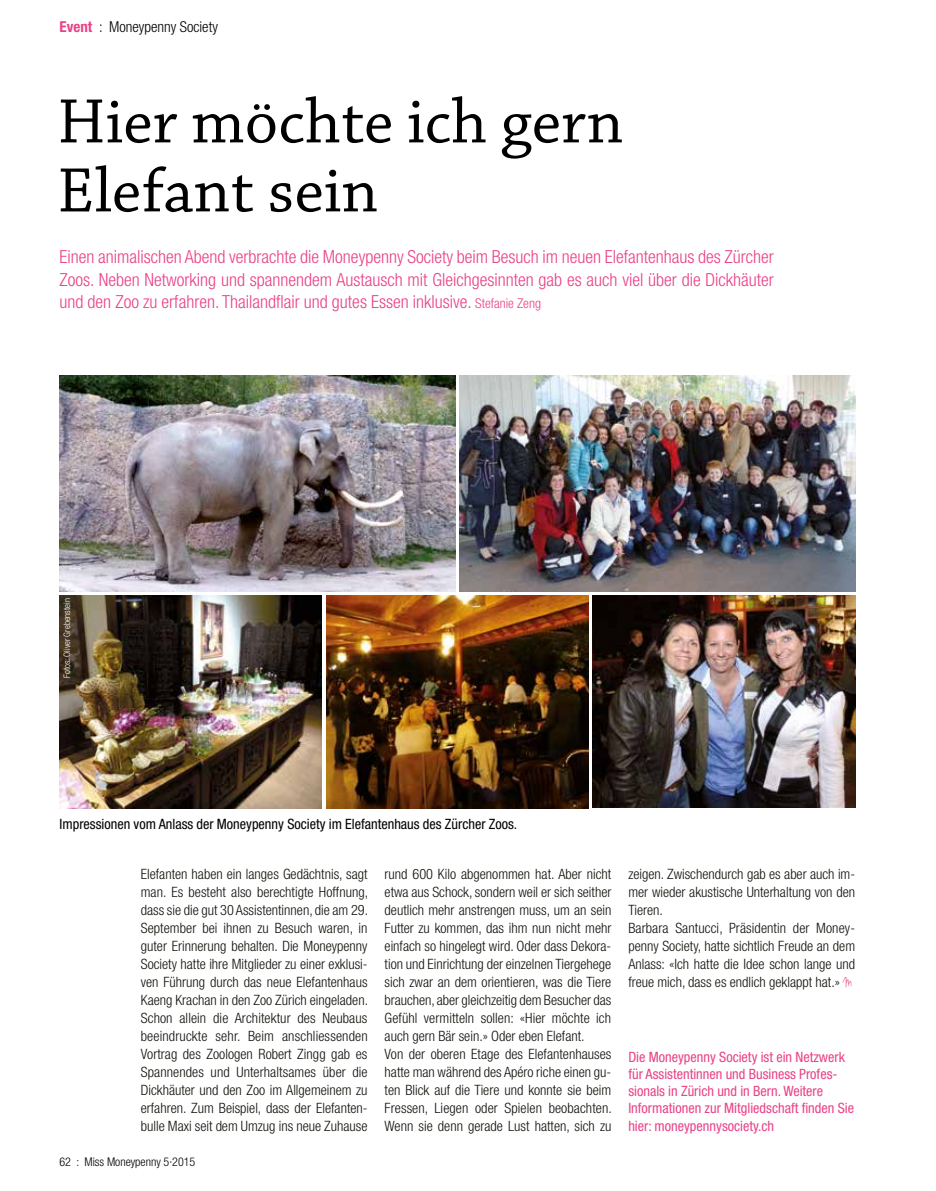
<style>
.page{position:relative;width:936px;height:1191px;background:#fff}
.page>*{position:absolute;margin:0;border:0;box-sizing:border-box;transform-origin:0 0}
.t1{font:66px/69px "Chaparral Pro";color:#000}
.t2{font:300 condensed 18px/22.5px "Helvetica Neue LT";color:#e94287;text-align:justify}
.t3{font:300 condensed 15px "Helvetica Neue LT";color:#000}
.t4{font:300 condensed 14.25px/18px "Helvetica Neue LT";color:#12110c}
.t5{font:condensed 14.25px/17.2px "Helvetica Neue LT";color:#e94287}
.t6{font:condensed 14.25px "Helvetica Neue LT";color:#000}
.t7{font:300 condensed 12px "Helvetica Neue LT";color:#000}
.t8{font:300 condensed 9px "Helvetica Neue LT";color:#fff}
.s1{font-weight:700;color:#e94287}
.s2{font-size:13.5px}
.s3{font-family:"Jenna Sue";font-weight:400;font-stretch:normal;color:#e94287}
</style>
<div class="page">
<img style="left:60px;top:375px;width:395px;height:216px">
<img style="left:592px;top:595px;width:263px;height:212px">
<img style="left:459px;top:375px;width:396px;height:216px">
<img style="left:326px;top:595px;width:262px;height:213px">
<img style="left:60px;top:595px;width:262px;height:213px">
<p class="t3" style="left:60px;top:18px;width:160px"><span class="s1">Event</span> : Moneypenny Society</p>
<h1 class="t1" style="left:57px;top:90px;width:567px">Hier möchte ich gern<br>Elefant sein</h1>
<p class="t2" style="left:60px;top:246px;width:715px">Einen animalischen Abend verbrachte die Moneypenny Society beim Besuch im neuen Elefantenhaus des Zürcher Zoos. Neben Networking und spannendem Austausch mit Gleichgesinnten gab es auch viel über die Dickhäuter und den Zoo zu erfahren. Thailandflair und gutes Essen inklusive. <span class="s2">Stefanie Zeng</span></p>
<p class="t8" style="left:62px;top:677px;width:81px;rotate:-90deg">Fotos: Oliver Grebenstein</p>
<p class="t6" style="left:60px;top:816px;width:459px">Impressionen vom Anlass der Moneypenny Society im Elefantenhaus des Zürcher Zoos.</p>
<p class="t4" style="left:384px;top:865px;width:229px">rund 600 Kilo abgenommen hat. Aber nicht etwa aus Schock, sondern weil er sich seither deutlich mehr anstrengen muss, um an sein Futter zu kommen, das ihm nun nicht mehr einfach so hingelegt wird. Oder dass Dekora&shy;tion und Einrichtung der einzelnen Tiergehege sich zwar an dem orientieren, was die Tiere brauchen, aber gleichzeitig dem Besucher das Gefühl vermitteln sollen: «Hier möchte ich auch gern Bär sein.» Oder eben Elefant.<br>Von der oberen Etage des Elefantenhauses hatte man während des Apéro riche einen gu&shy;ten Blick auf die Tiere und konnte sie beim Fressen, Liegen oder Spielen beobachten.<br>Wenn sie denn gerade Lust hatten, sich zu</p>
<p class="t4" style="left:628px;top:865px;width:228px">zeigen. Zwischendurch gab es aber auch im&shy;mer wieder akustische Unterhaltung von den Tieren.<br>Barbara Santucci, Präsidentin der Money&shy;penny Society, hatte sichtlich Freude an dem Anlass: «Ich hatte die Idee schon lange und freue mich, dass es endlich geklappt hat.» <span class="s3">M</span></p>
<p class="t4" style="left:141px;top:865px;width:229px;text-align:justify">Elefanten haben ein langes Gedächtnis, sagt man. Es besteht also berechtigte Hoffnung, dass sie die gut 30 Assistentinnen, die am 29.<br>September bei ihnen zu Besuch waren, in guter Erinnerung behalten. Die Moneypenny Society hatte ihre Mitglieder zu einer exklusi&shy;ven Führung durch das neue Elefantenhaus Kaeng Krachan in den Zoo Zürich eingeladen.<br>Schon allein die Architektur des Neubaus beeindruckte sehr. Beim anschliessenden Vortrag des Zoologen Robert Zingg gab es Spannendes und Unterhaltsames über die Dickhäuter und den Zoo im Allgemeinem zu erfahren. Zum Beispiel, dass der Elefanten&shy;bulle Maxi seit dem Umzug ins neue Zuhause</p>
<p class="t5" style="left:628px;top:1048px;width:227px">Die Moneypenny Society ist ein Netzwerk für Assistentinnen und Business Profes&shy;sionals in Zürich und in Bern. Weitere Informationen zur Mitgliedschaft finden Sie hier: moneypennysociety.ch</p>
<p class="t7" style="left:60px;top:1155px;width:137px">62 : Miss Moneypenny 5·2015</p>
</div>
